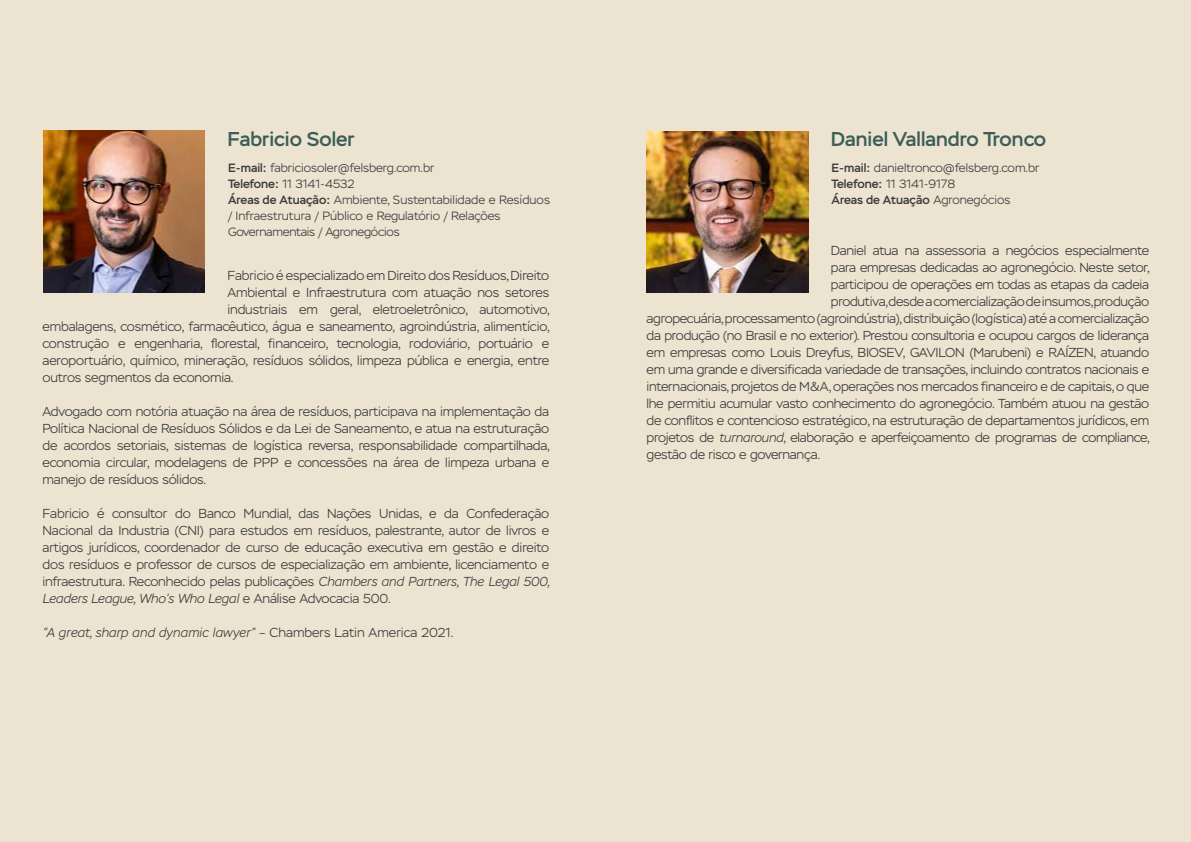
<style>
.page{position:relative;width:1191px;height:842px;background:#ece4d1}
.page>*{position:absolute;margin:0;border:0;box-sizing:border-box;transform-origin:0 0}
.t1{font:500 20px "Stem";color:#3c5d58}
.t2{font:300 13px/17px "Stem";letter-spacing:-.02em;color:#3c3c3b;text-align:justify}
.t3{font:italic 300 13px "Stem";color:#3c3c3b}
.t4{font:300 12px/16px "Stem";color:#3c3c3b}
.s1{font-weight:500}
.s2{font-style:italic}
.s3{font-style:normal}
</style>
<div class="page">
<img style="left:43px;top:130px;width:162px;height:162px">
<img style="left:646px;top:131px;width:162px;height:161px">
<h1 class="t1" style="left:227px;top:126px;width:129px">Fabricio Soler</h1>
<p class="t4" style="left:228px;top:160px;width:323px"><span class="s1">E-mail:</span> fabriciosoler@felsberg.com.br<br><span class="s1">Telefone:</span> 11 3141-4532<br><span class="s1">Áreas de Atuação:</span> Ambiente, Sustentabilidade e Resíduos / Infraestrutura / Público e Regulatório / Relações Governamentais / Agronegócios</p>
<p class="t2" style="left:227px;top:267px;width:323px">Fabricio é especializado em Direito dos Resíduos, Direito</p>
<p class="t2" style="left:227px;top:284px;width:323px">Ambiental e Infraestrutura com atuação nos setores</p>
<p class="t2" style="left:227px;top:301px;width:324px">industriais em geral, eletroeletrônico, automotivo,</p>
<p class="t2" style="left:43px;top:318px;width:509px">embalagens, cosmético, farmacêutico, água e saneamento, agroindústria, alimentício,</p>
<p class="t2" style="left:43px;top:335px;width:508px">construção e engenharia, florestal, financeiro, tecnologia, rodoviário, portuário e</p>
<p class="t2" style="left:43px;top:352px;width:508px">aeroportuário, químico, mineração, resíduos sólidos, limpeza pública e energia, entre</p>
<p class="t2" style="left:43px;top:369px;width:193px">outros segmentos da economia.</p>
<p class="t2" style="left:43px;top:403px;width:509px">Advogado com notória atuação na área de resíduos, participava na implementação da Política Nacional de Resíduos Sólidos e da Lei de Saneamento, e atua na estruturação de acordos setoriais, sistemas de logística reversa, responsabilidade compartilhada, economia circular, modelagens de PPP e concessões na área de limpeza urbana e manejo de resíduos sólidos.</p>
<p class="t2" style="left:43px;top:505px;width:509px">Fabricio é consultor do Banco Mundial, das Nações Unidas, e da Confederação Nacional da Industria (CNI) para estudos em resíduos, palestrante, autor de livros e artigos jurídicos, coordenador de curso de educação executiva em gestão e direito dos resíduos e professor de cursos de especialização em ambiente, licenciamento e infraestrutura. Reconhecido pelas publicações <span class="s2">Chambers and Partners, The Legal 500, Leaders League, Who’s Who Legal</span> e Análise Advocacia 500.</p>
<p class="t3" style="left:43px;top:625px;width:412px">“A great, sharp and dynamic lawyer” <span class="s3">– Chambers Latin America 2021.</span></p>
<h1 class="t1" style="left:831px;top:126px;width:217px">Daniel Vallandro Tronco</h1>
<p class="t4" style="left:831px;top:160px;width:209px"><span class="s1">E-mail:</span> danieltronco@felsberg.com.br<br><span class="s1">Telefone:</span> 11 3141-9178<br><span class="s1">Áreas de Atuação</span> Agronegócios</p>
<p class="t2" style="left:831px;top:242px;width:320px">Daniel atua na assessoria a negócios especialmente</p>
<p class="t2" style="left:831px;top:259px;width:320px">para empresas dedicadas ao agronegócio. Neste setor,</p>
<p class="t2" style="left:831px;top:276px;width:320px">participou de operações em todas as etapas da cadeia</p>
<p class="t2" style="left:831px;top:293px;width:320px">produtiva, desde a comercialização de insumos, produção</p>
<p class="t2" style="left:646px;top:310px;width:504px">agropecuária, processamento (agroindústria), distribuição (logística) até a comercialização</p>
<p class="t2" style="left:646px;top:327px;width:504px">da produção (no Brasil e no exterior). Prestou consultoria e ocupou cargos de liderança</p>
<p class="t2" style="left:646px;top:344px;width:504px">em empresas como Louis Dreyfus, BIOSEV, GAVILON (Marubeni) e RAÍZEN, atuando</p>
<p class="t2" style="left:646px;top:361px;width:504px">em uma grande e diversificada variedade de transações, incluindo contratos nacionais e</p>
<p class="t2" style="left:646px;top:378px;width:504px">internacionais, projetos de M&amp;A, operações nos mercados financeiro e de capitais, o que</p>
<p class="t2" style="left:646px;top:395px;width:504px">lhe permitiu acumular vasto conhecimento do agronegócio. Também atuou na gestão</p>
<p class="t2" style="left:646px;top:412px;width:504px">de conflitos e contencioso estratégico, na estruturação de departamentos jurídicos, em</p>
<p class="t2" style="left:646px;top:429px;width:505px">projetos de <span class="s2">turnaround</span>, elaboração e aperfeiçoamento de programas de compliance,</p>
<p class="t2" style="left:646px;top:446px;width:175px">gestão de risco e governança.</p>
</div>
